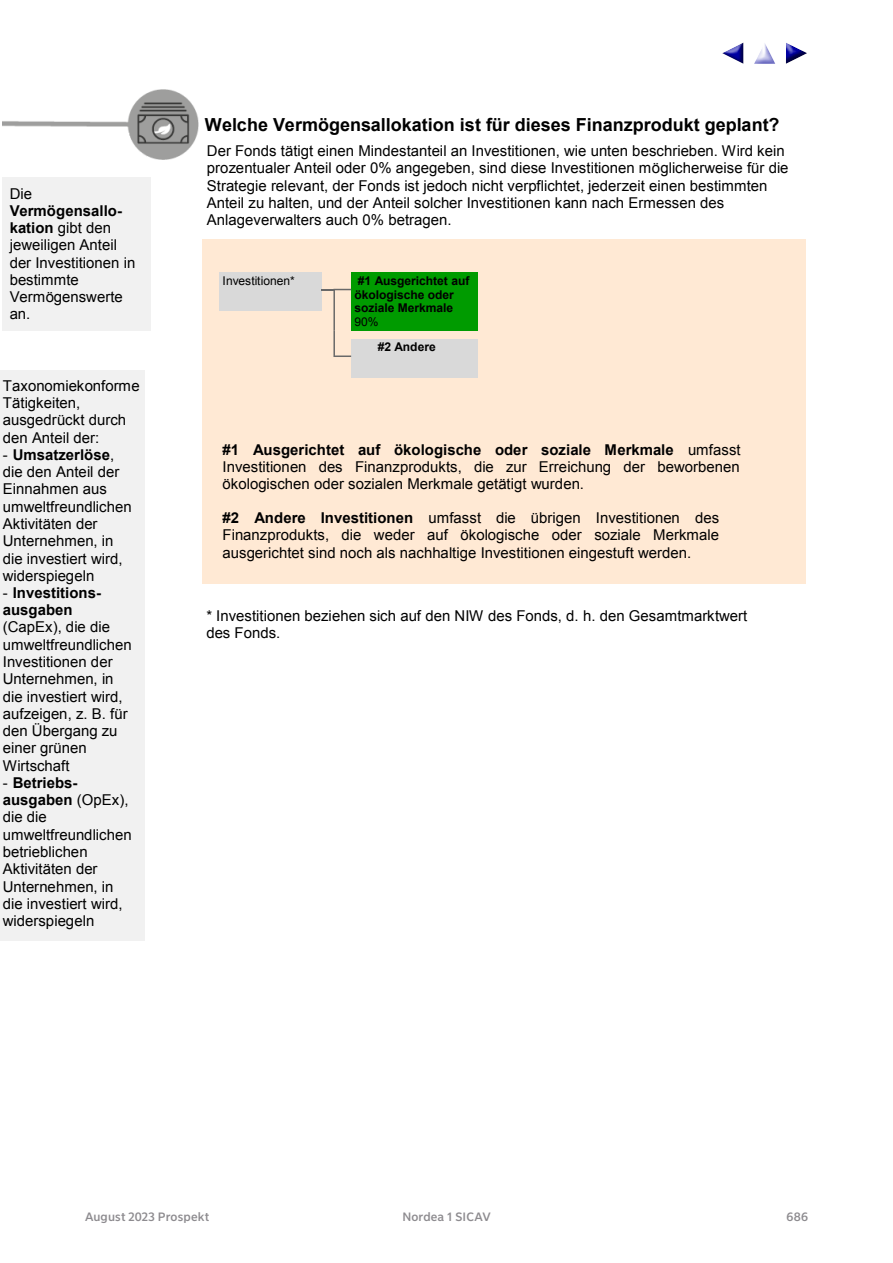
<style>
.page{position:relative;width:893px;height:1263px;background:#fff}
.page>*{position:absolute;margin:0;border:0;box-sizing:border-box;transform-origin:0 0}
.t1{font:700 18px "Arial";color:#000}
.t2{font:15px/17.2px "Arial";color:#000}
.t3{font:700 15px/17.2px "Arial";color:#000}
.t4{font:700 12px/13.8px "Arial";color:#000}
.t5{font:500 12px "Nordea Sans Small";letter-spacing:.01em;color:#8d8b8f}
.t6{font:12px "Arial";letter-spacing:-.005em;color:#000}
.s1{font-weight:700}
.s2{font-weight:400}
</style>
<div class="page">
<div style="left:722px;top:43px;width:21px;height:21px;background:#0000a4;opacity:.5"></div>
<div style="left:786px;top:44px;width:21px;height:20px;background:#000;opacity:.5"></div>
<div style="left:754px;top:43px;width:21px;height:21px;background:#0000a4;opacity:.65"></div>
<img style="left:3px;top:90px;width:195px;height:69px">
<div style="left:0;top:370px;width:144px;height:570px;background:#f1f1f1"></div>
<div style="left:2px;top:178px;width:149px;height:153px;background:#f1f1f1"></div>
<div style="left:202px;top:239px;width:604px;height:345px;background:#ffe9d4"></div>
<div style="left:219px;top:272px;width:102px;height:39px;background:#d9d9d9"></div>
<div style="left:351px;top:272px;width:127px;height:59px;background:#009b00"></div>
<div style="left:351px;top:339px;width:127px;height:39px;background:#d9d9d9"></div>
<svg style="left:321px;top:289px;width:30px;height:68px"></svg>
<hr style="left:0;top:1220px;width:893px;height:1px;background:#e6007d">
<hr style="left:0;top:42px;width:893px;height:1px;background:#e6007d">
<hr style="left:0;top:210px;width:893px;height:1px;background:#e6007d">
<hr style="left:0;top:379px;width:893px;height:1px;background:#e6007d">
<hr style="left:0;top:547px;width:893px;height:1px;background:#e6007d">
<hr style="left:0;top:715px;width:893px;height:1px;background:#e6007d">
<hr style="left:0;top:883px;width:893px;height:1px;background:#e6007d">
<hr style="left:0;top:1052px;width:893px;height:1px;background:#e6007d">
<p class="t2" style="left:10px;top:185px;width:24px">Die</p>
<p class="t2" style="left:10px;top:202px;width:127px"><span class="s1">Vermögensallo&shy;kation</span> gibt den jeweiligen Anteil der Investitionen in bestimmte<br>Vermögenswerte an.</p>
<p class="t2" style="left:3px;top:377px;width:138px">Taxonomiekonforme<br>Tätigkeiten, ausgedrückt durch den Anteil der:</p>
<p class="t2" style="left:3px;top:446px;width:130px">- <span class="s1">Umsatzerlöse</span>, die den Anteil der<br>Einnahmen aus umweltfreundlichen<br>Aktivitäten der<br>Unternehmen, in die investiert wird, widerspiegeln</p>
<p class="t3" style="left:3px;top:584px;width:100px"><span class="s2">-</span> Investitions&shy;ausgaben</p>
<p class="t2" style="left:3px;top:619px;width:130px">(CapEx), die die umweltfreundlichen<br>Investitionen der<br>Unternehmen, in die investiert wird, aufzeigen, z. B. für den Übergang zu einer grünen<br>Wirtschaft</p>
<p class="t2" style="left:3px;top:774px;width:130px">- <span class="s1">Betriebs&shy;ausgaben</span> (OpEx), die die umweltfreundlichen betrieblichen<br>Aktivitäten der<br>Unternehmen, in die investiert wird, widerspiegeln</p>
<p class="t1" style="left:205px;top:113px;width:576px">Welche Vermögensallokation ist für dieses Finanzprodukt geplant?</p>
<p class="t2" style="left:207px;top:142px;width:583px">Der Fonds tätigt einen Mindestanteil an Investitionen, wie unten beschrieben. Wird kein prozentualer Anteil oder 0% angegeben, sind diese Investitionen möglicherweise für die Strategie relevant, der Fonds ist jedoch nicht verpflichtet, jederzeit einen bestimmten Anteil zu halten, und der Anteil solcher Investitionen kann nach Ermessen des Anlageverwalters auch 0% betragen.</p>
<p class="t6" style="left:223px;top:273px;width:74px">Investitionen*</p>
<p class="t4" style="left:354px;top:274px;width:117px">#1 Ausgerichtet auf ökologische oder soziale Merkmale</p>
<p class="t6" style="left:354px;top:314px;width:26px">90%</p>
<p class="t4" style="left:378px;top:341px;width:60px">#2 Andere</p>
<p class="t2" style="left:223px;top:441px;width:520px;text-align:justify"><span class="s1">#1 Ausgerichtet auf ökologische oder soziale Merkmale</span> umfasst Investitionen des Finanzprodukts, die zur Erreichung der beworbenen ökologischen oder sozialen Merkmale getätigt wurden.</p>
<p class="t2" style="left:223px;top:509px;width:498px;text-align:justify"><span class="s1">#2 Andere Investitionen</span> umfasst die übrigen Investitionen des Finanzprodukts, die weder auf ökologische oder soziale Merkmale ausgerichtet sind noch als nachhaltige Investitionen eingestuft werden.</p>
<p class="t2" style="left:206px;top:607px;width:542px">* Investitionen beziehen sich auf den NIW des Fonds, d. h. den Gesamtmarktwert des Fonds.</p>
<p class="t5" style="left:85px;top:1209px;width:126px">August 2023 Prospekt</p>
<p class="t5" style="left:402px;top:1209px;width:90px">Nordea 1 SICAV</p>
<p class="t5" style="left:786px;top:1209px;width:23px">686</p>
</div>
